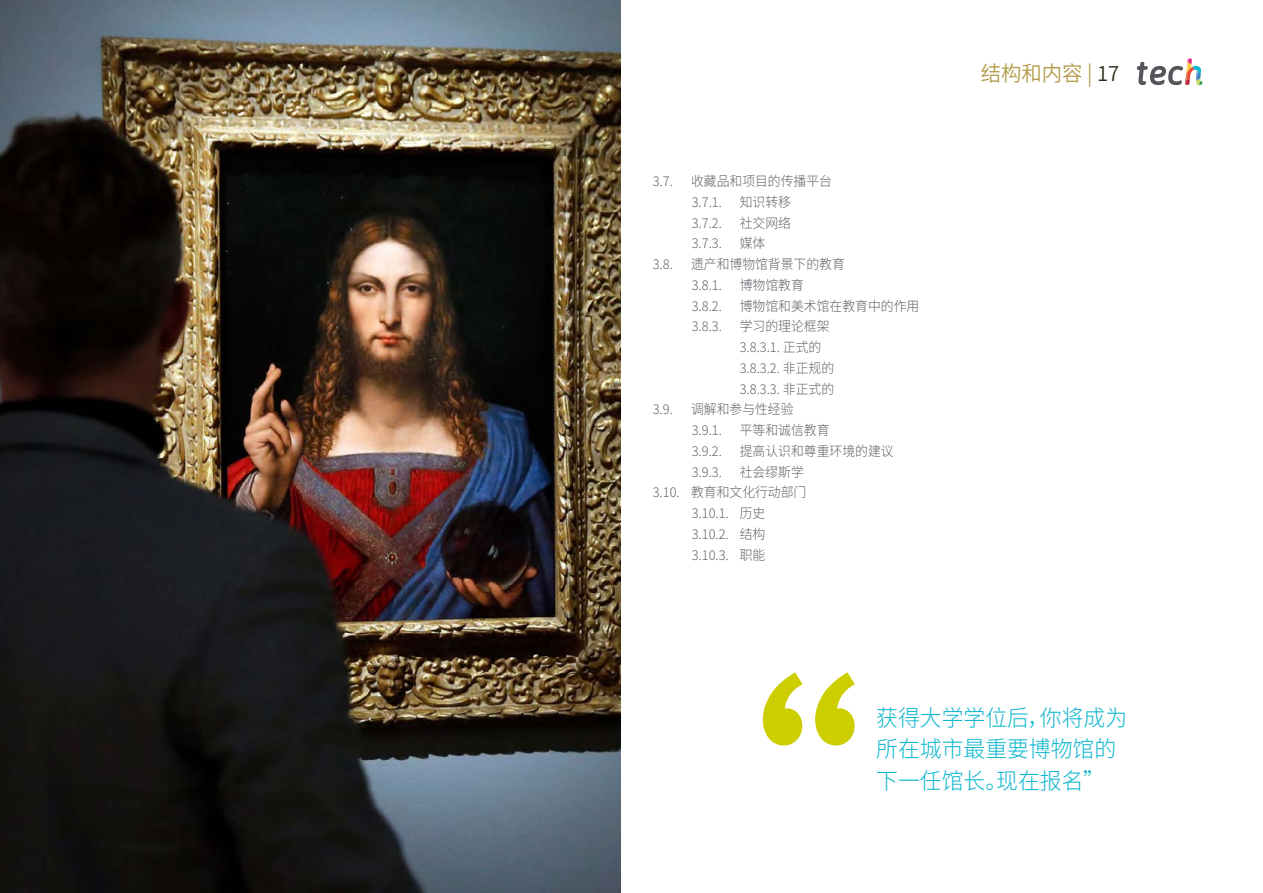
<style>
.page{position:relative;width:1263px;height:893px;background:#fff}
.page>*{position:absolute;margin:0;border:0;box-sizing:border-box;transform-origin:0 0}
.t1{font:300 22.5px/31.5px "Source Han Sans CN";color:#0fb6cf}
.t2{font:21px "Source Han Sans CN";color:#b49c4b}
.t3{font:300 13.5px/20.7px "Source Han Sans CN";color:#61646a;scale:.95 1}
.s1{color:#312e20}
</style>
<div class="page">
<img style="left:0;top:0;width:621px;height:893px">
<svg style="left:1137px;top:58px;width:65px;height:28px"></svg>
<svg style="left:763px;top:672px;width:92px;height:73px"></svg>
<p class="t3" style="left:653px;top:171px;width:23px">3.7.</p>
<p class="t3" style="left:691px;top:171px;width:150px">收藏品和项目的传播平台<br>3.7.1.</p>
<p class="t3" style="left:740px;top:192px;width:55px">知识转移</p>
<p class="t3" style="left:692px;top:213px;width:33px">3.7.2.</p>
<p class="t3" style="left:740px;top:213px;width:55px">社交网络</p>
<p class="t3" style="left:692px;top:233px;width:33px">3.7.3.</p>
<p class="t3" style="left:740px;top:233px;width:29px">媒体</p>
<p class="t3" style="left:653px;top:254px;width:23px">3.8.</p>
<p class="t3" style="left:691px;top:254px;width:164px">遗产和博物馆背景下的教育<br>3.8.1.</p>
<p class="t3" style="left:740px;top:275px;width:69px">博物馆教育</p>
<p class="t3" style="left:692px;top:296px;width:33px">3.8.2.</p>
<p class="t3" style="left:740px;top:296px;width:190px">博物馆和美术馆在教育中的作用</p>
<p class="t3" style="left:692px;top:316px;width:33px">3.8.3.</p>
<p class="t3" style="left:740px;top:316px;width:101px">学习的理论框架<br>3.8.3.1. 正式的<br>3.8.3.2. 非正规的<br>3.8.3.3. 非正式的</p>
<p class="t3" style="left:653px;top:399px;width:23px">3.9.</p>
<p class="t3" style="left:691px;top:399px;width:110px">调解和参与性经验<br>3.9.1.</p>
<p class="t3" style="left:740px;top:420px;width:96px">平等和诚信教育</p>
<p class="t3" style="left:692px;top:441px;width:33px">3.9.2.</p>
<p class="t3" style="left:740px;top:441px;width:164px">提高认识和尊重环境的建议</p>
<p class="t3" style="left:692px;top:462px;width:33px">3.9.3.</p>
<p class="t3" style="left:740px;top:462px;width:69px">社会缪斯学</p>
<p class="t3" style="left:653px;top:482px;width:163px">3.10. 教育和文化行动部门</p>
<p class="t3" style="left:692px;top:503px;width:79px">3.10.1. 历史</p>
<p class="t3" style="left:692px;top:524px;width:79px">3.10.2. 结构</p>
<p class="t3" style="left:692px;top:545px;width:79px">3.10.3. 职能</p>
<h2 class="t2" style="left:981px;top:61px;width:140px">结构和内容 | <span class="s1">17</span></h2>
<h1 class="t1" style="left:876px;top:702px;width:252px">获得大学学位后，你将成为所在城市最重要博物馆的下一任馆长。现在报名”</h1>
</div>
